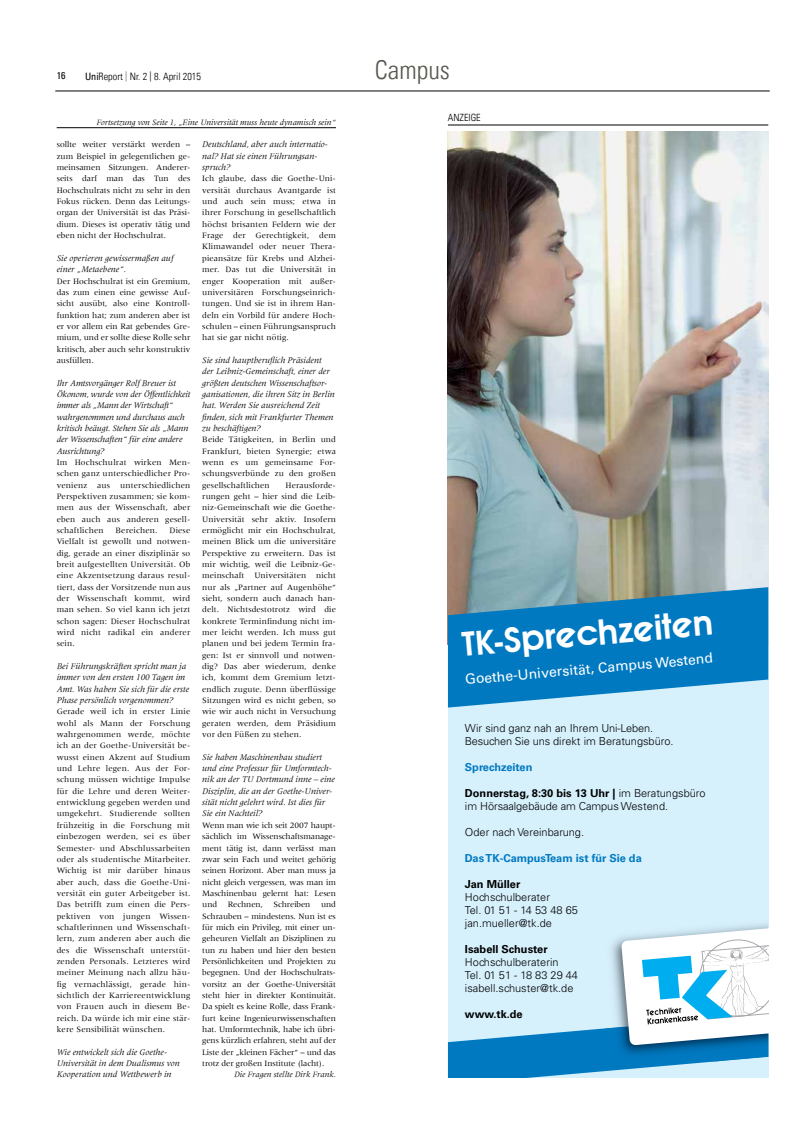
<style>
.page{position:relative;width:808px;height:1134px;background:#fff}
.page>*{position:absolute;margin:0;border:0;box-sizing:border-box;transform-origin:0 0}
.t1{font:36px "Avant Gardehalbfett";color:#fff}
.t2{font:26px "Univers Com 47 Light Cond";color:#58584f}
.t3{font:14px "Univers LT Std";color:#fff}
.t4{font:300 11px/13px "Univers LT Std";color:#000}
.t5{font:700 11px "Univers LT Std";color:#0079c1}
.t6{font:700 11px "Univers LT Std";color:#000}
.t7{font:10.2px "Univers Com 47 Light Cond";color:#000}
.t8{font:10px "Univers Com 47 Light Cond";color:#000}
.t9{font:condensed 10px "Univers Com 57";color:#000}
.t10{font:italic 9px/11.3px "Meridien Com";color:#000}
.t11{font:8.5px/11.3px "Meridien";letter-spacing:.01em;color:#000;text-align:justify}
.t12{font:italic 8.5px "Meridien Com";color:#000}
.s1{font-family:"Univers Com 57";font-stretch:condensed}
.s2{color:#58584f}
.s3{font-size:34px}
.s4{font-weight:700}
</style>
<div class="page">
<hr style="left:55px;top:91px;width:715px;height:1px;background:#000">
<div style="left:448px;top:131px;width:320px;height:947px;background:#d6f0fc"></div>
<svg style="left:448px;top:927px;width:320px;height:151px"></svg>
<img style="left:448px;top:131px;width:320px;height:456px">
<svg style="left:448px;top:587px;width:320px;height:120px;background:#288ac3"></svg>
<hr style="left:448px;top:125px;width:320px;height:1px;background:#000">
<hr style="left:57px;top:128px;width:279px;height:1px;background:#000">
<p class="t9" style="left:57px;top:69px;width:10px">16</p>
<p class="t7" style="left:85px;top:70px;width:117px"><span class="s1">Uni</span>Report <span class="s2">|</span> Nr. 2 | 8. April 2015</p>
<h2 class="t2" style="left:375px;top:55px;width:77px">Campus</h2>
<p class="t12" style="left:96px;top:117px;width:241px">Fortsetzung von Seite 1, „Eine Universität muss heute dynamisch sein“</p>
<p class="t11" style="left:57px;top:139px;width:135px">sollte weiter verstärkt werden – zum Beispiel in gelegentlichen ge&shy;meinsamen Sitzungen. Anderer&shy;seits darf man das Tun des Hochschulrats nicht zu sehr in den Fokus rücken. Denn das Leitungs&shy;organ der Universität ist das Präsi&shy;dium. Dieses ist operativ tätig und eben nicht der Hochschulrat.</p>
<p class="t10" style="left:57px;top:252px;width:118px">Sie operieren gewissermaßen auf einer „Metaebene“.</p>
<p class="t11" style="left:57px;top:275px;width:135px">Der Hochschulrat ist ein Gremium, das zum einen eine gewisse Auf&shy;sicht ausübt, also eine Kontroll&shy;funktion hat; zum anderen aber ist er vor allem ein Rat gebendes Gre&shy;mium, und er sollte diese Rolle sehr kritisch, aber auch sehr konstruktiv ausfüllen.</p>
<p class="t10" style="left:57px;top:377px;width:135px">Ihr Amtsvorgänger Rolf Breuer ist<br>Ökonom, wurde von der Öffentlichkeit immer als „Mann der Wirtschaft“ wahrgenommen und durchaus auch kritisch beäugt. Stehen Sie als „Mann der Wissenschaften“ für eine andere<br>Ausrichtung?</p>
<p class="t11" style="left:57px;top:456px;width:135px">Im Hochschulrat wirken Men&shy;schen ganz unterschiedlicher Pro&shy;venienz aus unterschiedlichen Perspektiven zusammen; sie kom&shy;men aus der Wissenschaft, aber eben auch aus anderen gesell&shy;schaftlichen</p>
<p class="t11" style="left:115px;top:525px;width:44px">Bereichen.</p>
<p class="t11" style="left:57px;top:525px;width:135px;text-indent:113px">Diese Vielfalt ist gewollt und notwen&shy;dig, gerade an einer disziplinär so breit aufgestellten Universität. Ob eine Akzentsetzung daraus resul&shy;tiert, dass der Vorsitzende nun aus der Wissenschaft kommt, wird man sehen. So viel kann ich jetzt schon sagen: Dieser Hochschulrat wird nicht radikal ein anderer sein.</p>
<p class="t10" style="left:57px;top:660px;width:134px">Bei Führungskräften spricht man ja immer von den ersten 100 Tagen im Amt. Was haben Sie sich für die erste Phase persönlich vorgenommen?</p>
<p class="t11" style="left:57px;top:706px;width:135px">Gerade weil ich in erster Linie wohl als Mann der Forschung wahrgenommen werde, möchte ich an der Goethe-Universität be&shy;wusst einen Akzent auf Studium und Lehre legen. Aus der For&shy;schung müssen wichtige Impulse für die Lehre und deren Weiter&shy;entwicklung gegeben werden und umgekehrt. Studierende sollten frühzeitig in die Forschung mit einbezogen werden, sei es über Semester- und Abschlussarbeiten oder als studentische Mitarbeiter.<br>Wichtig ist mir darüber hinaus aber auch, dass die Goethe-Uni&shy;versität ein guter Arbeitgeber ist.<br>Das betrifft zum einen die Pers&shy;pektiven von jungen Wissen&shy;schaftlerinnen und Wissenschaft&shy;lern, zum anderen aber auch die des die Wissenschaft unterstüt&shy;zenden Personals. Letzteres wird meiner Meinung nach allzu häu&shy;fig vernachlässigt, gerade hin&shy;sichtlich der Karriereentwicklung von Frauen auch in diesem Be&shy;reich. Da würde ich mir eine stär&shy;kere Sensibilität wünschen.</p>
<p class="t10" style="left:57px;top:1046px;width:125px">Wie entwickelt sich die Goethe-<br>Universität in dem Dualismus von<br>Kooperation und Wettbewerb in</p>
<p class="t10" style="left:202px;top:139px;width:127px">Deutschland, aber auch internatio&shy;nal? Hat sie einen Führungsan&shy;spruch?</p>
<p class="t11" style="left:202px;top:173px;width:135px">Ich glaube, dass die Goethe-Uni&shy;versität durchaus Avantgarde ist und auch sein muss; etwa in ihrer Forschung in gesellschaftlich höchst brisanten Feldern wie der Frage der Gerechtigkeit, dem Klimawandel oder neuer Thera&shy;pieansätze für Krebs und Alzhei&shy;mer. Das tut die Universität in enger Kooperation mit außer&shy;universitären Forschungseinrich&shy;tungen. Und sie ist in ihrem Han&shy;deln ein Vorbild für andere Hoch&shy;schulen – einen Führungsanspruch hat sie gar nicht nötig.</p>
<p class="t10" style="left:202px;top:354px;width:134px">Sie sind hauptberuflich Präsident der Leibniz-Gemeinschaft, einer der größten deutschen Wissenschaftsor&shy;ganisationen, die ihren Sitz in Berlin hat. Werden Sie ausreichend Zeit finden, sich mit Frankfurter Themen zu beschäftigen?</p>
<p class="t11" style="left:202px;top:434px;width:135px">Beide Tätigkeiten, in Berlin und Frankfurt, bieten Synergie; etwa wenn es um gemeinsame For&shy;schungsverbünde zu den großen gesellschaftlichen</p>
<p class="t11" style="left:202px;top:479px;width:135px;text-indent:83px">Herausforde&shy;rungen geht – hier sind die Leib&shy;niz-Gemeinschaft wie die Goethe-Universität sehr aktiv. Insofern ermöglicht mir ein Hochschulrat, meinen Blick um die universitäre Perspektive zu erweitern. Das ist mir wichtig, weil die Leibniz-Ge&shy;meinschaft Universitäten nicht nur als „Partner auf Augenhöhe“ sieht, sondern auch danach han&shy;delt. Nichtsdestotrotz wird die konkrete Terminfindung nicht im&shy;mer leicht werden. Ich muss gut planen und bei jedem Termin fra&shy;gen: Ist er sinnvoll und notwen&shy;dig? Das aber wiederum, denke ich, kommt dem Gremium letzt&shy;endlich zugute. Denn überflüssige Sitzungen wird es nicht geben, so wie wir auch nicht in Versuchung geraten werden, dem Präsidium vor den Füßen zu stehen.</p>
<p class="t10" style="left:202px;top:751px;width:134px">Sie haben Maschinenbau studiert und eine Professur für Umformtech&shy;nik an der TU Dortmund inne – eine<br>Disziplin, die an der Goethe-Univer&shy;sität nicht gelehrt wird. Ist dies für<br>Sie ein Nachteil?</p>
<p class="t11" style="left:202px;top:819px;width:135px">Wenn man wie ich seit 2007 haupt&shy;sächlich im Wissenschaftsmanage&shy;ment tätig ist, dann verlässt man zwar sein Fach und weitet gehörig seinen Horizont. Aber man muss ja nicht gleich vergessen, was man im Maschinenbau gelernt hat: Lesen und Rechnen, Schreiben und Schrauben – mindestens. Nun ist es für mich ein Privileg, mit einer un&shy;geheuren Vielfalt an Disziplinen zu tun zu haben und hier den besten Persönlichkeiten und Projekten zu begegnen. Und der Hochschulrats&shy;vorsitz an der Goethe-Universität steht hier in direkter Kontinuität.<br>Da spielt es keine Rolle, dass Frank&shy;furt keine Ingenieurwissenschaften hat. Umformtechnik, habe ich übri&shy;gens kürzlich erfahren, steht auf der Liste der „kleinen Fächer“ – und das trotz der großen Institute (lacht).</p>
<p class="t12" style="left:234px;top:1069px;width:103px">Die Fragen stellte Dirk Frank.</p>
<p class="t8" style="left:448px;top:111px;width:11px">Anzeige</p>
<h1 class="t1" style="left:460px;top:617px;width:253px;rotate:-5deg"><span class="s3">TK-</span>Sprechzeiten</h1>
<h3 class="t3" style="left:464px;top:671px;width:250px;rotate:-5deg">Goethe-Universität, Campus Westend</h3>
<p class="t4" style="left:465px;top:721px;width:210px">Wir sind ganz nah an Ihrem Uni-Leben.<br>Besuchen Sie uns direkt im Beratungsbüro.</p>
<p class="t5" style="left:465px;top:760px;width:69px">Sprechzeiten</p>
<p class="t4" style="left:465px;top:786px;width:242px"><span class="s4">Donnerstag, 8:30 bis 13 Uhr |</span> im Beratungsbüro im Hörsaalgebäude am Campus Westend.</p>
<p class="t4" style="left:465px;top:825px;width:121px">Oder nach Vereinbarung.</p>
<p class="t5" style="left:465px;top:851px;width:178px">Das TK-CampusTeam ist für Sie da</p>
<p class="t6" style="left:465px;top:877px;width:57px">Jan Müller</p>
<p class="t4" style="left:465px;top:890px;width:114px">Hochschulberater<br>Tel. 01 51 - 14 53 48 65 jan.mueller@tk.de</p>
<p class="t6" style="left:465px;top:942px;width:84px">Isabell Schuster</p>
<p class="t4" style="left:465px;top:955px;width:115px">Hochschulberaterin<br>Tel. 01 51 - 18 83 29 44 isabell.schuster@tk.de</p>
<p class="t6" style="left:465px;top:1007px;width:59px">www.tk.de</p>
</div>
